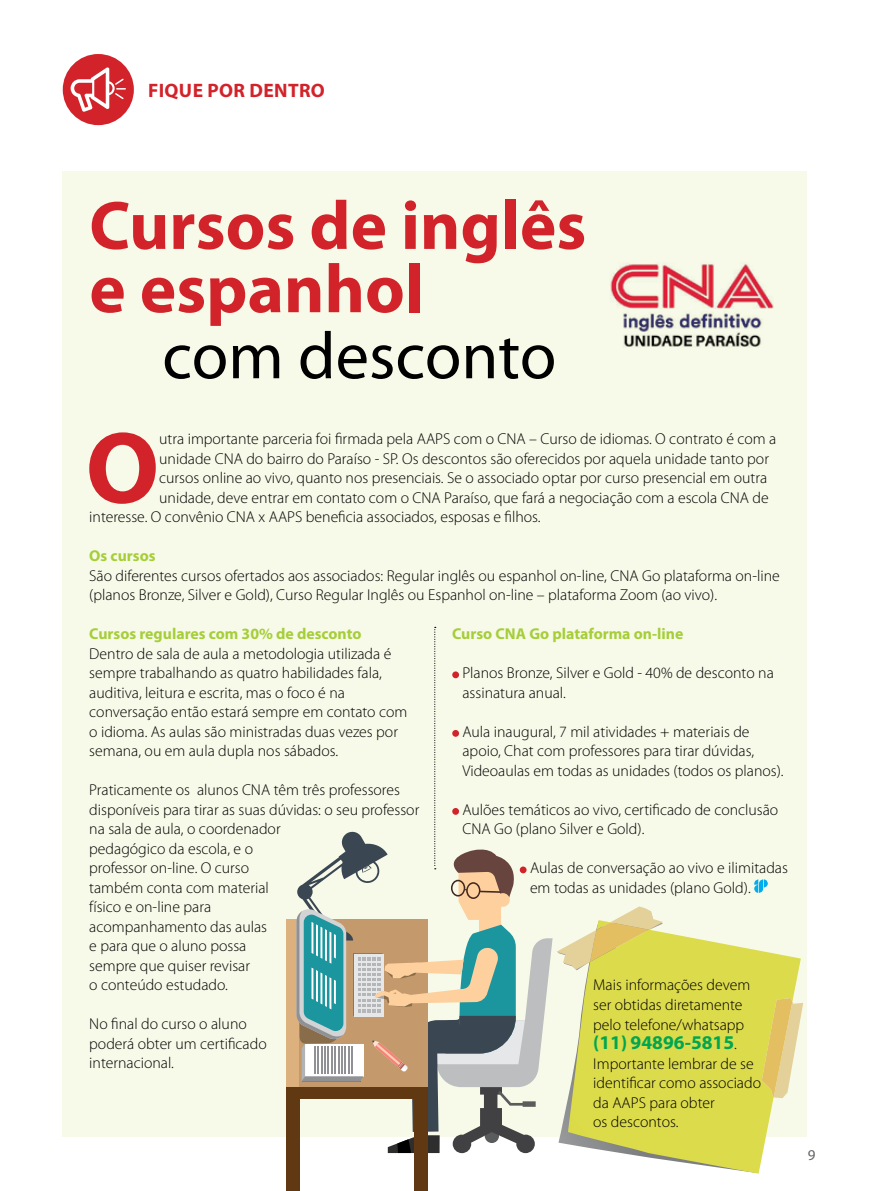
<style>
.page{position:relative;width:893px;height:1191px;background:#fff}
.page>*{position:absolute;margin:0;border:0;box-sizing:border-box;transform-origin:0 0}
.t1{font:700 102.6px "Myriad Pro";color:#d2232a}
.t2{font:700 69.15px/63.3px "Myriad Pro";color:#d2232a}
.t3{font:66.6px "Myriad Pro";color:#000}
.t4{font:700 19.5px "Myriad Pro";color:#00a651}
.t5{font:700 19.5px "Myriad Pro";letter-spacing:.02em;color:#d2232a}
.t6{font:300 15.75px/19.5px "Myriad Pro";color:#000}
.t7{font:700 15.75px "Myriad Pro";color:#a6ce39}
.t8{font:15px "Myriad Pro";color:#636466}
.s1{font-weight:300;font-size:15.75px;color:#000}
</style>
<div class="page">
<div style="left:63px;top:171px;width:744px;height:966px;background:#f7fae8"></div>
<div style="left:63px;top:54px;width:71px;height:71px;background:#d2232a;border-radius:50%"></div>
<svg style="left:71px;top:67px;width:54px;height:45px"></svg>
<img style="left:610px;top:264px;width:164px;height:83px">
<div style="left:286px;top:919px;width:12px;height:168px;background:#ddb17e"></div>
<div style="left:414px;top:1087px;width:14px;height:104px;background:#603913"></div>
<div style="left:286px;top:1087px;width:14px;height:104px;background:#603913"></div>
<svg style="left:621px;top:932px;width:180px;height:241px"></svg>
<svg style="left:762px;top:998px;width:41px;height:100px"></svg>
<svg style="left:754px;top:879px;width:14px;height:14px"></svg>
<svg style="left:296px;top:627px;width:367px;height:526px"></svg>
<p class="t5" style="left:148px;top:79px;width:178px">FIQUE POR DENTRO</p>
<h2 class="t2" style="left:89px;top:195px;width:498px">Cursos de inglês e espanhol</h2>
<h3 class="t3" style="left:162px;top:315px;width:396px">com desconto</h3>
<h1 class="t1" style="left:86px;top:410px;width:75px">O</h1>
<p class="t6" style="left:159px;top:429px;width:619px">utra importante parceria foi firmada pela AAPS com o CNA – Curso de idiomas. O contrato é com a</p>
<p class="t6" style="left:159px;top:449px;width:611px">unidade CNA do bairro do Paraíso - SP. Os descontos são oferecidos por aquela unidade tanto por</p>
<p class="t6" style="left:159px;top:468px;width:609px">cursos online ao vivo, quanto nos presenciais. Se o associado optar por curso presencial em outra</p>
<p class="t6" style="left:159px;top:488px;width:611px">unidade, deve entrar em contato com o CNA Paraíso, que fará a negociação com a escola CNA de</p>
<p class="t6" style="left:89px;top:507px;width:453px">interesse. O convênio CNA x AAPS beneficia associados, esposas e filhos.</p>
<p class="t7" style="left:89px;top:547px;width:68px">Os cursos</p>
<p class="t6" style="left:89px;top:566px;width:692px">São diferentes cursos ofertados aos associados: Regular inglês ou espanhol on-line, CNA Go plataforma on-line (planos Bronze, Silver e Gold), Curso Regular Inglês ou Espanhol on-line – plataforma Zoom (ao vivo).</p>
<p class="t7" style="left:89px;top:625px;width:274px">Cursos regulares com 30% de desconto</p>
<p class="t6" style="left:89px;top:644px;width:320px">Dentro de sala de aula a metodologia utilizada é sempre trabalhando as quatro habilidades fala, auditiva, leitura e escrita, mas o foco é na conversação então estará sempre em contato com o idioma. As aulas são ministradas duas vezes por semana, ou em aula dupla nos sábados.</p>
<p class="t6" style="left:89px;top:780px;width:332px">Praticamente os alunos CNA têm três professores disponíveis para tirar as suas dúvidas: o seu professor na sala de aula, o coordenador<br>pedagógico da escola, e o<br>professor on-line. O curso<br>também conta com material<br>físico e on-line para<br>acompanhamento das aulas<br>e para que o aluno possa<br>sempre que quiser revisar<br>o conteúdo estudado.</p>
<p class="t6" style="left:89px;top:1014px;width:179px">No final do curso o aluno poderá obter um certificado internacional.</p>
<p class="t7" style="left:452px;top:625px;width:233px">Curso CNA Go plataforma on-line</p>
<p class="t6" style="left:462px;top:663px;width:313px">Planos Bronze, Silver e Gold - 40% de desconto na assinatura anual.</p>
<p class="t6" style="left:462px;top:722px;width:323px">Aula inaugural, 7 mil atividades + materiais de apoio, Chat com professores para tirar dúvidas,<br>Videoaulas em todas as unidades (todos os planos).</p>
<p class="t6" style="left:462px;top:800px;width:317px">Aulões temáticos ao vivo, certificado de conclusão<br>CNA Go (plano Silver e Gold).</p>
<p class="t6" style="left:530px;top:858px;width:259px">Aulas de conversação ao vivo e ilimitadas em todas as unidades (plano Gold).</p>
<p class="t6" style="left:593px;top:975px;width:159px">Mais informações devem ser obtidas diretamente pelo telefone/whatsapp</p>
<p class="t4" style="left:593px;top:1031px;width:145px">(11) 94896-5815<span class="s1">.</span></p>
<p class="t6" style="left:593px;top:1053px;width:169px">Importante lembrar de se identificar como associado da AAPS para obter<br>os descontos.</p>
<p class="t8" style="left:808px;top:1145px;width:9px">9</p>
</div>
